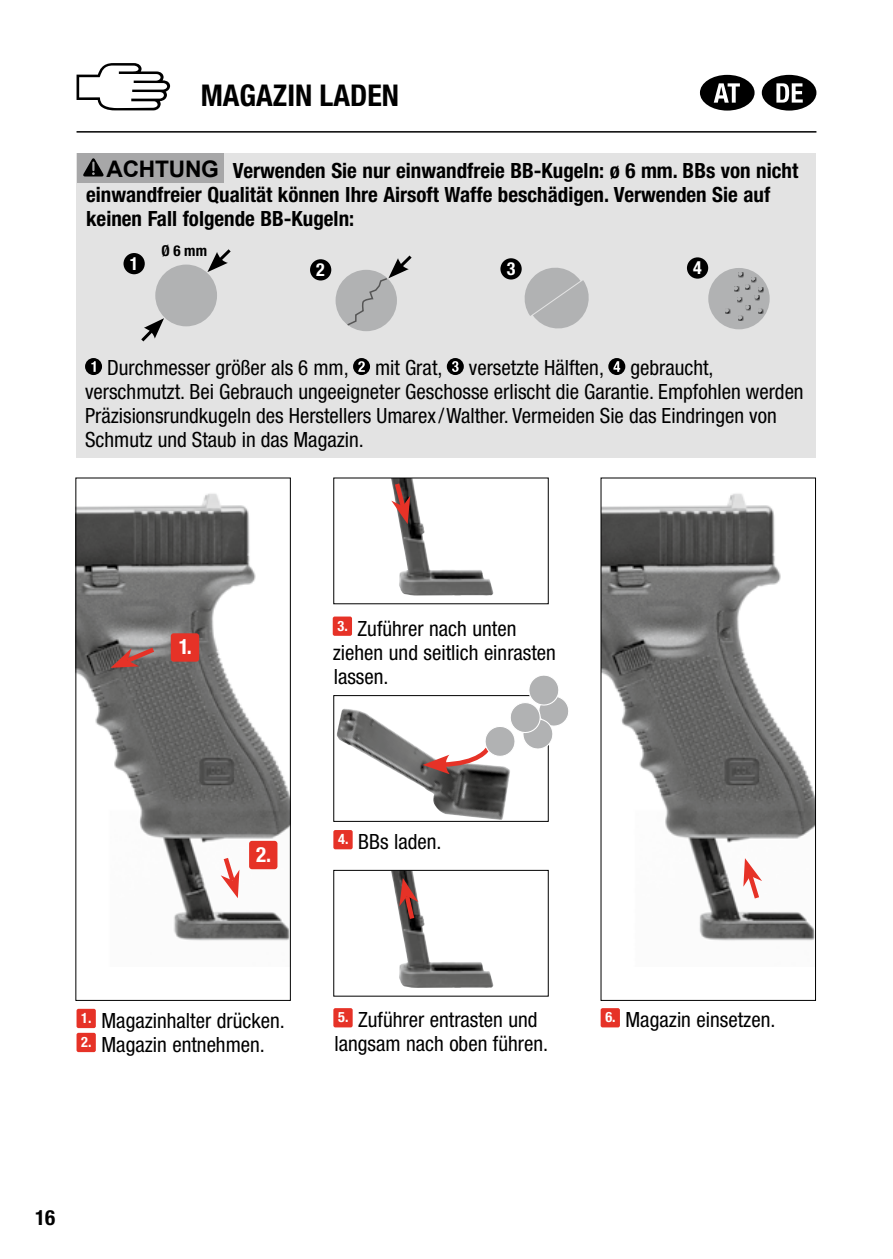
<style>
.page{position:relative;width:893px;height:1259px;background:#fff}
.page>*{position:absolute;margin:0;border:0;box-sizing:border-box;transform-origin:0 0}
.t1{font:700 condensed 30px "Helvetica Neue LT Pro";color:#000}
.t2{font:700 22.8px "Arial";letter-spacing:-.01em;color:#000}
.t3{font:condensed 21px/24px "Helvetica Neue LT Pro";color:#000}
.t4{font:700 condensed 21px/24px "Helvetica Neue LT Pro";color:#000}
.t5{font:700 condensed 21px "Helvetica Neue LT Pro";color:#fff}
.t6{font:700 condensed 18px "Helvetica Neue LT Pro";color:#fff}
.t7{font:700 condensed 15px "Helvetica Neue LT Pro";color:#000}
</style>
<div class="page">
<hr style="left:77px;top:131px;width:739px;height:2px;background:#000">
<div style="left:762px;top:75px;width:54px;height:36px;background:#000;border-radius:50%"></div>
<svg style="left:776px;top:83px;width:27px;height:20px"></svg>
<div style="left:700px;top:75px;width:55px;height:36px;background:#000;border-radius:50%"></div>
<svg style="left:714px;top:83px;width:26px;height:20px"></svg>
<svg style="left:77px;top:63px;width:93px;height:47px"></svg>
<div style="left:77px;top:153px;width:739px;height:305px;background:#e3e3e3"></div>
<div style="left:85px;top:358px;width:17px;height:17px;background:#000;border-radius:50%"></div>
<svg style="left:91px;top:361px;width:5px;height:11px"></svg>
<div style="left:353px;top:358px;width:17px;height:17px;background:#000;border-radius:50%"></div>
<svg style="left:358px;top:361px;width:7px;height:11px"></svg>
<div style="left:447px;top:358px;width:17px;height:17px;background:#000;border-radius:50%"></div>
<svg style="left:452px;top:361px;width:7px;height:11px"></svg>
<div style="left:608px;top:358px;width:17px;height:17px;background:#000;border-radius:50%"></div>
<svg style="left:613px;top:361px;width:7px;height:11px"></svg>
<div style="left:687px;top:257px;width:21px;height:22px;background:#000;border-radius:50%"></div>
<div style="left:708px;top:268px;width:62px;height:61px;background:#b1b2b3;border-radius:50%"></div>
<svg style="left:725px;top:272px;width:39px;height:49px"></svg>
<div style="left:500px;top:258px;width:22px;height:21px;background:#000;border-radius:50%"></div>
<svg style="left:520px;top:263px;width:73px;height:70px;background:#c5c6c6"></svg>
<div style="left:310px;top:259px;width:21px;height:21px;background:#000;border-radius:50%"></div>
<div style="left:336px;top:270px;width:61px;height:61px;background:#b1b2b3;border-radius:50%"></div>
<svg style="left:346px;top:252px;width:69px;height:75px"></svg>
<div style="left:124px;top:253px;width:21px;height:21px;background:#000;border-radius:50%"></div>
<svg style="left:138px;top:318px;width:26px;height:27px"></svg>
<svg style="left:207px;top:246px;width:27px;height:26px"></svg>
<div style="left:155px;top:264px;width:62px;height:62px;background:#b1b2b3;border-radius:50%"></div>
<div style="left:77px;top:153px;width:147px;height:29px;background:#a7a7a8"></div>
<svg style="left:83px;top:158px;width:21px;height:18px"></svg>
<div style="left:333px;top:616px;width:19px;height:20px;background:#e63227;border-radius:2px"></div>
<div style="left:601px;top:1008px;width:19px;height:19px;background:#e63227;border-radius:2px"></div>
<div style="left:333px;top:1008px;width:20px;height:19px;background:#e63227;border-radius:2px"></div>
<div style="left:333px;top:830px;width:20px;height:19px;background:#e63227;border-radius:2px"></div>
<div style="left:77px;top:1008px;width:19px;height:20px;background:#e63227;border-radius:2px"></div>
<div style="left:77px;top:1032px;width:19px;height:20px;background:#e63227;border-radius:2px"></div>
<img style="left:337px;top:709px;width:173px;height:110px">
<img style="left:399px;top:479px;width:94px;height:116px">
<img style="left:391px;top:872px;width:102px;height:116px">
<div style="left:333px;top:870px;width:216px;height:126px;border:1px solid #000"></div>
<svg style="left:391px;top:478px;width:19px;height:46px"></svg>
<svg style="left:399px;top:878px;width:19px;height:46px"></svg>
<svg style="left:423px;top:675px;width:146px;height:99px"></svg>
<img style="left:77px;top:493px;width:212px;height:448px">
<div style="left:75px;top:477px;width:216px;height:523px;border:1px solid #000"></div>
<img style="left:603px;top:493px;width:211px;height:448px">
<div style="left:601px;top:477px;width:215px;height:523px;border:1px solid #000"></div>
<svg style="left:111px;top:644px;width:48px;height:24px"></svg>
<div style="left:171px;top:633px;width:28px;height:28px;background:#e63227;border-radius:3px"></div>
<div style="left:249px;top:841px;width:28px;height:28px;background:#e63227;border-radius:3px"></div>
<svg style="left:220px;top:853px;width:19px;height:45px"></svg>
<svg style="left:743px;top:858px;width:19px;height:45px"></svg>
<h1 class="t1" style="left:201px;top:78px;width:200px">MAGAZIN LADEN</h1>
<p class="t2" style="left:106px;top:154px;width:114px">ACHTUNG</p>
<p class="t4" style="left:86px;top:158px;width:714px;text-indent:147px">Verwenden Sie nur einwandfreie BB-Kugeln: ø 6 mm. BBs von nicht einwandfreier Qualität können Ihre Airsoft Waffe beschädigen. Verwenden Sie auf keinen Fall folgende BB-Kugeln:</p>
<p class="t6" style="left:130px;top:253px;width:10px">1</p>
<p class="t7" style="left:162px;top:242px;width:47px">Ø 6 mm</p>
<p class="t6" style="left:316px;top:259px;width:10px">2</p>
<p class="t6" style="left:507px;top:258px;width:10px">3</p>
<p class="t6" style="left:693px;top:257px;width:10px">4</p>
<p class="t3" style="left:107px;top:355px;width:243px">Durchmesser größer als 6 mm,</p>
<p class="t3" style="left:375px;top:355px;width:69px">mit Grat,</p>
<p class="t3" style="left:469px;top:355px;width:137px">versetzte Hälften,</p>
<p class="t3" style="left:85px;top:355px;width:720px;text-indent:545px">gebraucht, verschmutzt. Bei Gebrauch ungeeigneter Geschosse erlischt die Garantie. Empfohlen werden Präzisionsrundkugeln des Herstellers Umarex /Walther. Vermeiden Sie das Eindringen von Schmutz und Staub in das Magazin.</p>
<p class="t5" style="left:179px;top:634px;width:15px">1.</p>
<p class="t5" style="left:256px;top:842px;width:17px">2.</p>
<p class="t3" style="left:333px;top:616px;width:225px"><sup>3.</sup> Zuführer nach unten ziehen und seitlich einrasten lassen.</p>
<p class="t3" style="left:338px;top:829px;width:105px"><sup>4.</sup> BBs laden.</p>
<p class="t3" style="left:81px;top:1008px;width:205px"><sup>1.</sup> Magazinhalter drücken.</p>
<p class="t3" style="left:81px;top:1032px;width:185px"><sup>2.</sup> Magazin entnehmen.</p>
<p class="t3" style="left:334px;top:1007px;width:215px"><sup>5.</sup> Zuführer entrasten und langsam nach oben führen.</p>
<p class="t3" style="left:605px;top:1007px;width:172px"><sup>6.</sup> Magazin einsetzen.</p>
<p class="t4" style="left:35px;top:1205px;width:22px">16</p>
</div>
